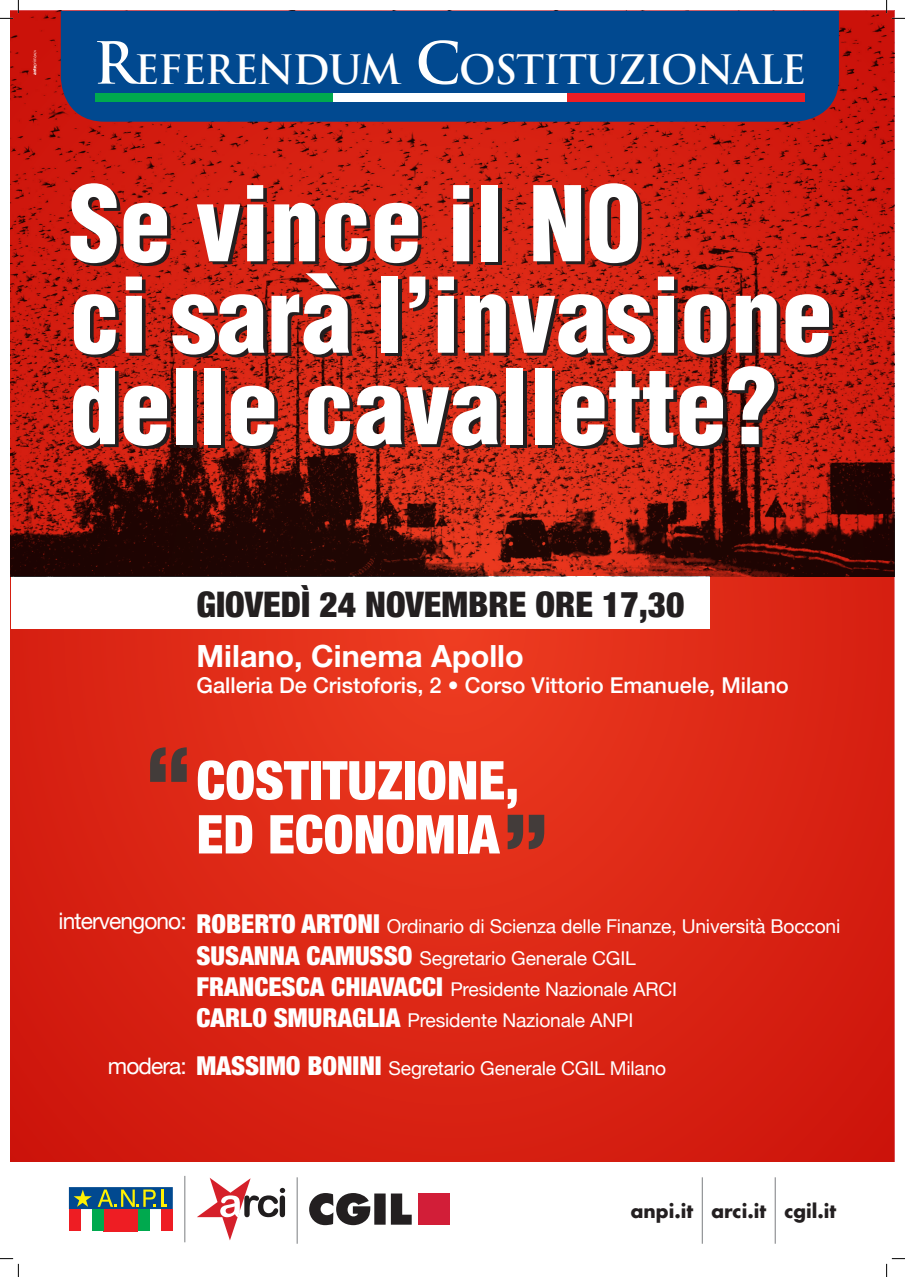
<style>
.page{position:relative;width:905px;height:1277px;background:#fff}
.page>*{position:absolute;margin:0;border:0;box-sizing:border-box;transform-origin:0 0}
.t1{font:900 condensed 101.59px/91.4px "Helvetica";color:#fff}
.t2{font:900 condensed 53.64px/54px "Helvetica Neue";color:#fff}
.t3{font:700 39.55px "Trajan Pro";letter-spacing:-.035em;color:#fff}
.t4{font:900 condensed 35.26px "Helvetica Neue";color:#231f20}
.t5{font:700 30.54px "Helvetica Neue";color:#fff}
.t6{font:22.75px "Helvetica Neue";letter-spacing:-.04em;color:#fff}
.t7{font:500 21.79px "Helvetica Neue";color:#fff}
.t8{font:19.07px/31.4px "Helvetica Neue";letter-spacing:-.01em;color:#fff}
.t9{font:700 18.72px "Futura";color:#231f20}
.s1{font-size:56.44px}
.s2{font-weight:900;font-stretch:condensed;font-size:25.99px}
</style>
<div class="page">
<svg style="left:11px;top:576px;width:883px;height:585px;background:#db2614"></svg>
<div style="left:11px;top:576px;width:698px;height:53px;background:#fff"></div>
<img style="left:11px;top:11px;width:883px;height:565px">
<div style="left:61px;top:11px;width:778px;height:111px;background:#014990"></div>
<div style="left:96px;top:93px;width:708px;height:9px;background:#fff"></div>
<div style="left:96px;top:93px;width:237px;height:9px;background:#00a94e"></div>
<div style="left:567px;top:93px;width:237px;height:9px;background:#ee1d23"></div>
<svg style="left:309px;top:1193px;width:103px;height:32px"></svg>
<div style="left:418px;top:1193px;width:31px;height:32px;background:#d21e38"></div>
<svg style="left:197px;top:1178px;width:88px;height:62px"></svg>
<div style="left:103px;top:1209px;width:35px;height:22px;background:#ee1d23"></div>
<div style="left:138px;top:1209px;width:12px;height:22px;background:#00a94e"></div>
<div style="left:69px;top:1209px;width:11px;height:22px;background:#ee1d23"></div>
<svg style="left:69px;top:1187px;width:104px;height:22px;background:#386e72"></svg>
<div style="left:161px;top:1209px;width:12px;height:22px;background:#ee1d23"></div>
<div style="left:92px;top:1209px;width:11px;height:22px;background:#00a94e"></div>
<hr style="left:184px;top:1176px;width:1px;height:66px;background:#808285">
<hr style="left:297px;top:1177px;width:1px;height:67px;background:#808285">
<hr style="left:702px;top:1177px;width:1px;height:67px;background:#808285">
<hr style="left:775px;top:1177px;width:1px;height:67px;background:#808285">
<svg style="left:508px;top:815px;width:36px;height:34px"></svg>
<svg style="left:150px;top:747px;width:37px;height:35px"></svg>
<svg style="left:33px;top:50px;width:4px;height:25px"></svg>
<svg style="left:0;top:0;width:19px;height:19px"></svg>
<svg style="left:0;top:1258px;width:19px;height:19px"></svg>
<svg style="left:886px;top:0;width:19px;height:19px"></svg>
<svg style="left:886px;top:1258px;width:19px;height:19px"></svg>
<h3 class="t3" style="left:93px;top:45px;width:714px"><span class="s1">R</span>EFERENDUM <span class="s1">C</span>OSTITUZIONALE</h3>
<h1 class="t1" style="left:69px;top:177px;width:765px">Se vince il NO<br>ci sarà l’invasione delle cavallette?</h1>
<h3 class="t4" style="left:197px;top:576px;width:489px">GIOVEDÌ 24 NOVEMBRE ORE 17,30</h3>
<h3 class="t5" style="left:197px;top:632px;width:329px">Milano, Cinema Apollo</h3>
<p class="t7" style="left:197px;top:668px;width:594px">Galleria De Cristoforis, 2 • Corso Vittorio Emanuele, Milano</p>
<h2 class="t2" style="left:197px;top:750px;width:324px">COSTITUZIONE,<br>ED ECONOMIA</h2>
<p class="t6" style="left:59px;top:905px;width:130px">intervengono:</p>
<p class="t6" style="left:108px;top:1050px;width:80px">modera:</p>
<p class="t8" style="left:197px;top:912px;width:645px"><span class="s2">ROBERTO ARTONI</span> Ordinario di Scienza delle Finanze, Università Bocconi <span class="s2">SUSANNA CAMUSSO</span> Segretario Generale CGIL<br><span class="s2">FRANCESCA CHIAVACCI</span> Presidente Nazionale ARCI<br><span class="s2">CARLO SMURAGLIA</span> Presidente Nazionale ANPI</p>
<p class="t8" style="left:197px;top:1053px;width:471px"><span class="s2">MASSIMO BONINI</span> Segretario Generale CGIL Milano</p>
<p class="t9" style="left:631px;top:1198px;width:207px">anpi.it arci.it cgil.it</p>
</div>
